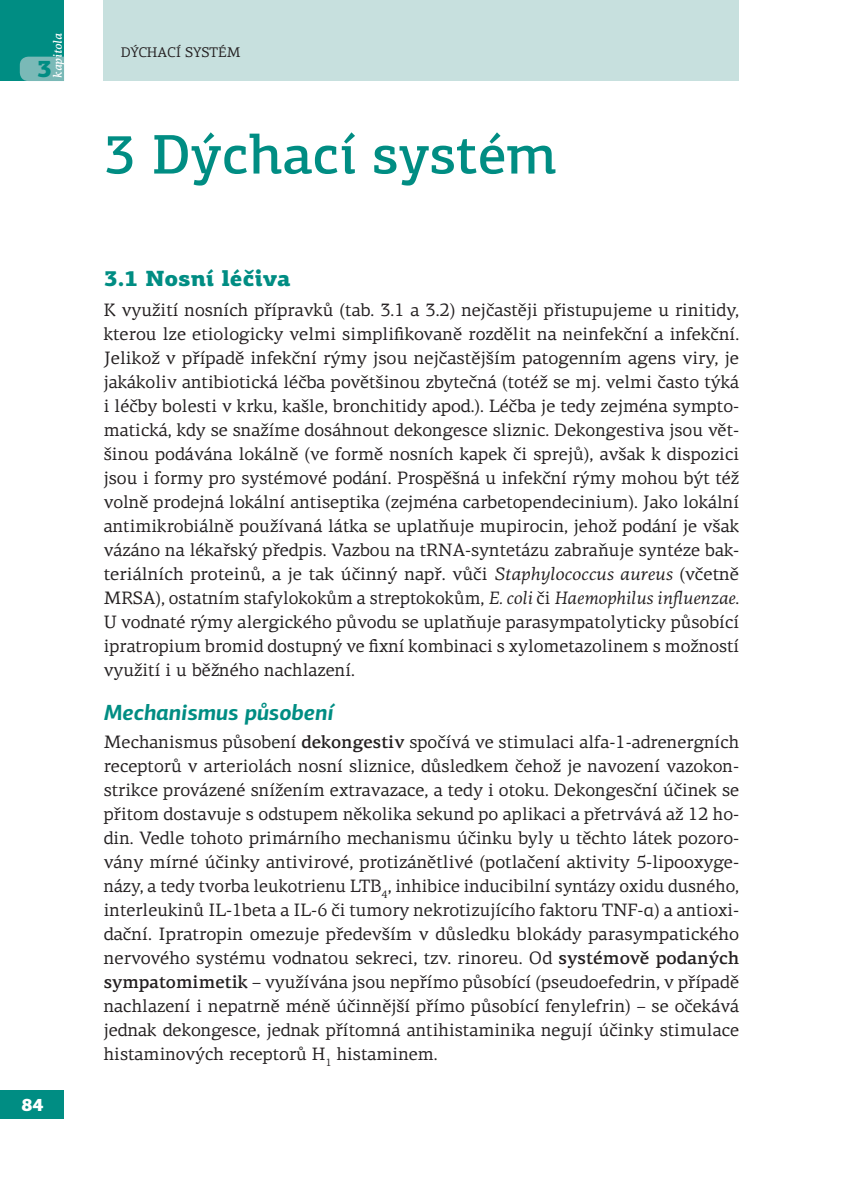
<style>
.page{position:relative;width:843px;height:1194px;background:#fff}
.page>*{position:absolute;margin:0;border:0;box-sizing:border-box;transform-origin:0 0}
.t1{font:500 56px "PF Agora Slab Pro";color:#008d83}
.t2{font:900 24px "PF Agora Slab Pro";color:#008d83}
.t3{font:italic 700 22px "PF Agora Sans Pro";color:#008d83}
.t4{font:900 22px "PF Agora Slab Pro";letter-spacing:-.005em;color:#008d83}
.t5{font:18px/24px "PF Agora Serif Pro";color:#231f20;text-align:justify}
.t6{font:900 18px "PF Agora Sans Pro";color:#fff}
.t7{font:14px "PF Agora Serif Pro";color:#231f20}
.t8{font:italic 500 12px "PF Agora Serif Pro";color:#fff}
.s1{font-style:italic}
.s2{font-weight:500}
</style>
<div class="page">
<div style="left:0;top:1090px;width:64px;height:29px;background:#008d83"></div>
<div style="left:104px;top:0;width:635px;height:81px;background:#c7e0de"></div>
<div style="left:0;top:0;width:64px;height:81px;background:#008d83"></div>
<svg style="left:20px;top:57px;width:44px;height:24px"></svg>
<p class="t8" style="left:50px;top:78px;width:46px;rotate:-90deg">kapitola</p>
<h2 class="t2" style="left:37px;top:53px;width:17px">3</h2>
<p class="t6" style="left:21px;top:1093px;width:24px">84</p>
<p class="t7" style="left:121px;top:44px;width:121px">DÝCHACÍ SYSTÉM</p>
<h1 class="t1" style="left:104px;top:120px;width:454px">3 Dýchací systém</h1>
<p class="t4" style="left:104px;top:263px;width:188px">3.1 Nosní léčiva</p>
<p class="t5" style="left:104px;top:297px;width:637px">K využití nosních přípravků (tab. 3.1 a 3.2) nejčastěji přistupujeme u rinitidy, kterou lze etiologicky velmi simplifikovaně rozdělit na neinfekční a infekční.<br>Jelikož v případě infekční rýmy jsou nejčastějším patogenním agens viry, je jakákoliv antibiotická léčba povětšinou zbytečná (totéž se mj. velmi často týká i léčby bolesti v krku, kašle, bronchitidy apod.). Léčba je tedy zejména sympto&shy;matická, kdy se snažíme dosáhnout dekongesce sliznic. Dekongestiva jsou vět&shy;šinou podávána lokálně (ve formě nosních kapek či sprejů), avšak k dispozici jsou i formy pro systémové podání. Prospěšná u infekční rýmy mohou být též volně prodejná lokální antiseptika (zejména carbetopendecinium). Jako lokální antimikrobiálně používaná látka se uplatňuje mupirocin, jehož podání je však vázáno na lékařský předpis. Vazbou na tRNA-syntetázu zabraňuje syntéze bak&shy;teriálních proteinů, a je tak účinný např. vůči <span class="s1">Staphylococcus aureus</span> (včetně MRSA), ostatním stafylokokům a streptokokům, <span class="s1">E. coli</span> či <span class="s1">Haemophilus influenzae</span>.<br>U vodnaté rýmy alergického původu se uplatňuje parasympatolyticky působící ipratropium bromid dostupný ve fixní kombinaci s xylometazolinem s možností využití i u běžného nachlazení.</p>
<p class="t3" style="left:104px;top:698px;width:231px">Mechanismus působení</p>
<p class="t5" style="left:104px;top:729px;width:637px">Mechanismus působení <span class="s2">dekongestiv</span> spočívá ve stimulaci alfa-1-adrenergních receptorů v arteriolách nosní sliznice, důsledkem čehož je navození vazokon&shy;strikce provázené snížením extravazace, a tedy i otoku. Dekongesční účinek se přitom dostavuje s odstupem několika sekund po aplikaci a přetrvává až 12 ho&shy;din. Vedle tohoto primárního mechanismu účinku byly u těchto látek pozoro&shy;vány mírné účinky antivirové, protizánětlivé (potlačení aktivity 5-lipooxyge&shy;názy, a tedy tvorba leukotrienu LTB<sub>4</sub>, inhibice inducibilní syntázy oxidu dusného, interleukinů IL-1beta a IL-6 či tumory nekrotizujícího faktoru TNF-α) a antioxi&shy;dační. Ipratropin omezuje především v důsledku blokády parasympatického nervového systému vodnatou sekreci, tzv. rinoreu. Od <span class="s2">systémově podaných sympatomimetik</span> – využívána jsou nepřímo působící (pseudoefedrin, v případě nachlazení i nepatrně méně účinnější přímo působící fenylefrin) – se očekává jednak dekongesce, jednak přítomná antihistaminika negují účinky stimulace histaminových receptorů H<sub>1</sub> histaminem.</p>
</div>
